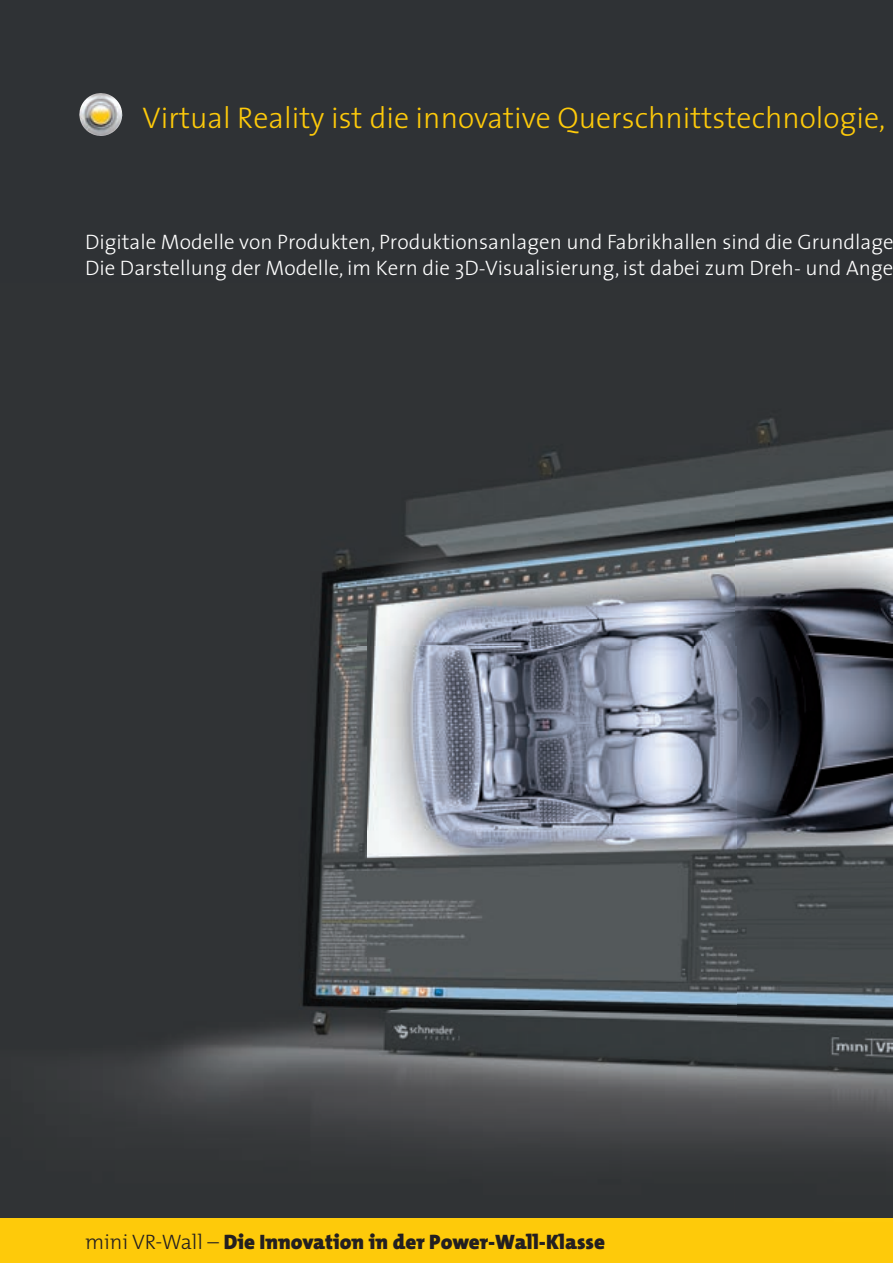
<style>
.page{position:relative;width:893px;height:1263px;background:#2f3235}
.page>*{position:absolute;margin:0;border:0;box-sizing:border-box;transform-origin:0 0}
.t1{font:300 30px "The Sans 3";color:#feca0a}
.t2{font:300 21px/25.2px "The Sans 3";color:#fff}
.t3{font:900 21px "The Mix B9";color:#231f20}
.s1{font-family:"The Mix B3";font-weight:300}
</style>
<div class="page">
<div style="left:0;top:1218px;width:893px;height:45px;background:#feca0a"></div>
<img style="left:80px;top:418px;width:813px;height:736px">
<img style="left:79px;top:93px;width:44px;height:43px">
<h1 class="t1" style="left:142px;top:93px;width:744px">Virtual Reality ist die innovative Querschnittstechnologie,</h1>
<p class="t2" style="left:85px;top:229px;width:810px">Digitale Modelle von Produkten, Produktionsanlagen und Fabrikhallen sind die Grundlage<br>Die Darstellung der Modelle, im Kern die 3D-Visualisierung, ist dabei zum Dreh- und Ange</p>
<p class="t3" style="left:85px;top:1230px;width:521px"><span class="s1">mini VR-Wall –</span> Die Innovation in der Power-Wall-Klasse</p>
</div>
